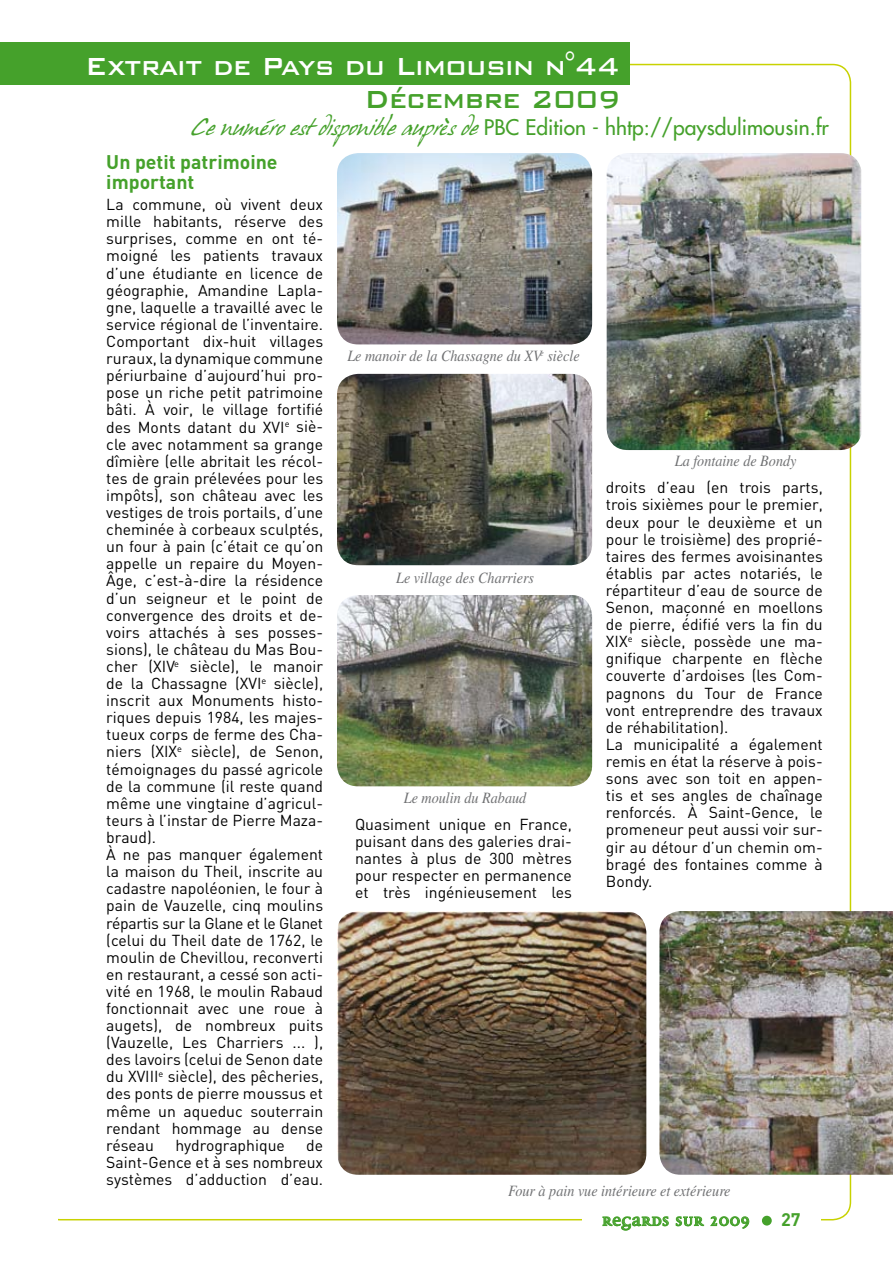
<style>
.page{position:relative;width:893px;height:1263px;background:#fff}
.page>*{position:absolute;margin:0;border:0;box-sizing:border-box;transform-origin:0 0}
.t1{font:500 33px "Bank Gothic BT";letter-spacing:-.02em;color:#fff;scale:.9 1}
.t2{font:500 33px "Bank Gothic BT";letter-spacing:-.02em;color:#45a12b;scale:.9 1}
.t3{font:700 22.5px "Disturbance";color:#45a12b}
.t4{font:21px "Futura";color:#45a12b}
.t5{font:700 19.5px/19.5px "DIN";color:#45a12b}
.t6{font:700 18px "DIN";color:#45a12b}
.t7{font:15.75px/17.1px "DIN";color:#000}
.t8{font:italic 15.75px "Times";color:#707173;scale:.9 1}
.s1{font-family:"Hans Hand"}
</style>
<div class="page">
<svg style="left:602px;top:1216px;width:67px;height:14px"></svg>
<svg style="left:675px;top:1216px;width:29px;height:11px"></svg>
<svg style="left:710px;top:1216px;width:39px;height:13px"></svg>
<div style="left:762px;top:1216px;width:10px;height:9px;background:#45a12b;border-radius:50%"></div>
<div style="left:0;top:43px;width:629px;height:42px;background:#45a12b"></div>
<img style="left:337px;top:153px;width:255px;height:191px">
<img style="left:337px;top:374px;width:255px;height:191px">
<img style="left:337px;top:595px;width:255px;height:191px">
<img style="left:607px;top:153px;width:254px;height:297px">
<img style="left:659px;top:911px;width:234px;height:264px">
<img style="left:337px;top:911px;width:309px;height:264px">
<h1 class="t1" style="left:85px;top:48px;width:596px">Extrait de Pays du Limousin n°44</h1>
<h1 class="t2" style="left:365px;top:81px;width:286px">Décembre 2009</h1>
<h3 class="t4" style="left:192px;top:114px;width:639px"><span class="s1">Ce numéro est disponible auprès de</span> PBC Edition - hhtp://paysdulimousin.fr</h3>
<p class="t5" style="left:106px;top:152px;width:173px">Un petit patrimoine important</p>
<p class="t7" style="left:106px;top:196px;width:218px">La commune, où vivent deux mille habitants, réserve des surprises, comme en ont té&shy;moigné les patients travaux d’une étudiante en licence de géographie, Amandine Lapla&shy;gne, laquelle a travaillé avec le service régional de l’inventaire.<br>Comportant dix-huit villages ruraux, la dynamique commune périurbaine d’aujourd’hui pro&shy;pose un riche petit patrimoine bâti. À voir, le village fortifié des Monts datant du XVI<sup>e</sup> siè&shy;cle avec notamment sa grange dîmière (elle abritait les récol&shy;tes de grain prélevées pour les impôts), son château avec les vestiges de trois portails, d’une cheminée à corbeaux sculptés, un four à pain (c’était ce qu’on appelle un repaire du Moyen-<br>Âge, c’est-à-dire la résidence d’un seigneur et le point de convergence des droits et de&shy;voirs attachés à ses posses&shy;sions), le château du Mas Bou&shy;cher (XIV<sup>e</sup> siècle), le manoir de la Chassagne (XVI<sup>e</sup> siècle), inscrit aux Monuments histo&shy;riques depuis 1984, les majes&shy;tueux corps de ferme des Cha&shy;niers (XIX<sup>e</sup> siècle), de Senon, témoignages du passé agricole de la commune (il reste quand même une vingtaine d’agricul&shy;teurs à l’instar de Pierre Maza&shy;braud).<br>À ne pas manquer également la maison du Theil, inscrite au cadastre napoléonien, le four à pain de Vauzelle, cinq moulins répartis sur la Glane et le Glanet (celui du Theil date de 1762, le moulin de Chevillou, reconverti en restaurant, a cessé son acti&shy;vité en 1968, le moulin Rabaud fonctionnait avec une roue à augets), de nombreux puits (Vauzelle, Les Charriers ... ), des lavoirs (celui de Senon date du XVIII<sup>e</sup> siècle), des pêcheries, des ponts de pierre moussus et même un aqueduc souterrain rendant hommage au dense réseau</p>
<p class="t8" style="left:347px;top:347px;width:260px">Le manoir de la Chassagne du XV<sup>e</sup> siècle</p>
<p class="t8" style="left:675px;top:452px;width:137px">La fontaine de Bondy</p>
<p class="t7" style="left:606px;top:479px;width:218px">droits d’eau (en trois parts, trois sixièmes pour le premier, deux pour le deuxième et un pour le troisième) des proprié&shy;taires des fermes avoisinantes établis par actes notariés, le répartiteur d’eau de source de<br>Senon, maçonné en moellons de pierre, édifié vers la fin du<br>XIX<sup>e</sup> siècle, possède une ma&shy;gnifique charpente en flèche couverte d’ardoises (les Com&shy;pagnons du Tour de France vont entreprendre des travaux de réhabilitation).<br>La municipalité a également remis en état la réserve à pois&shy;sons avec son toit en appen&shy;tis et ses angles de chaînage renforcés. À Saint-Gence, le promeneur peut aussi voir sur&shy;gir au détour d’un chemin om&shy;bragé des fontaines comme à<br>Bondy.</p>
<p class="t8" style="left:396px;top:569px;width:155px">Le village des Charriers</p>
<p class="t8" style="left:404px;top:789px;width:138px">Le moulin du Rabaud</p>
<p class="t7" style="left:355px;top:815px;width:218px;text-align:justify">Quasiment unique en France, puisant dans des galeries drai&shy;nantes à plus de 300 mètres pour respecter en permanence et très ingénieusement les</p>
<p class="t7" style="left:175px;top:1136px;width:111px">hydrographique</p>
<p class="t7" style="left:106px;top:1136px;width:218px;text-align:justify;text-indent:200px">de Saint-Gence et à ses nombreux systèmes d’adduction d’eau.</p>
<p class="t8" style="left:508px;top:1182px;width:249px">Four à pain vue intérieure et extérieure</p>
<h2 class="t3" style="left:602px;top:1210px;width:150px">Regards sur 2009</h2>
<p class="t6" style="left:781px;top:1207px;width:21px">27</p>
</div>
